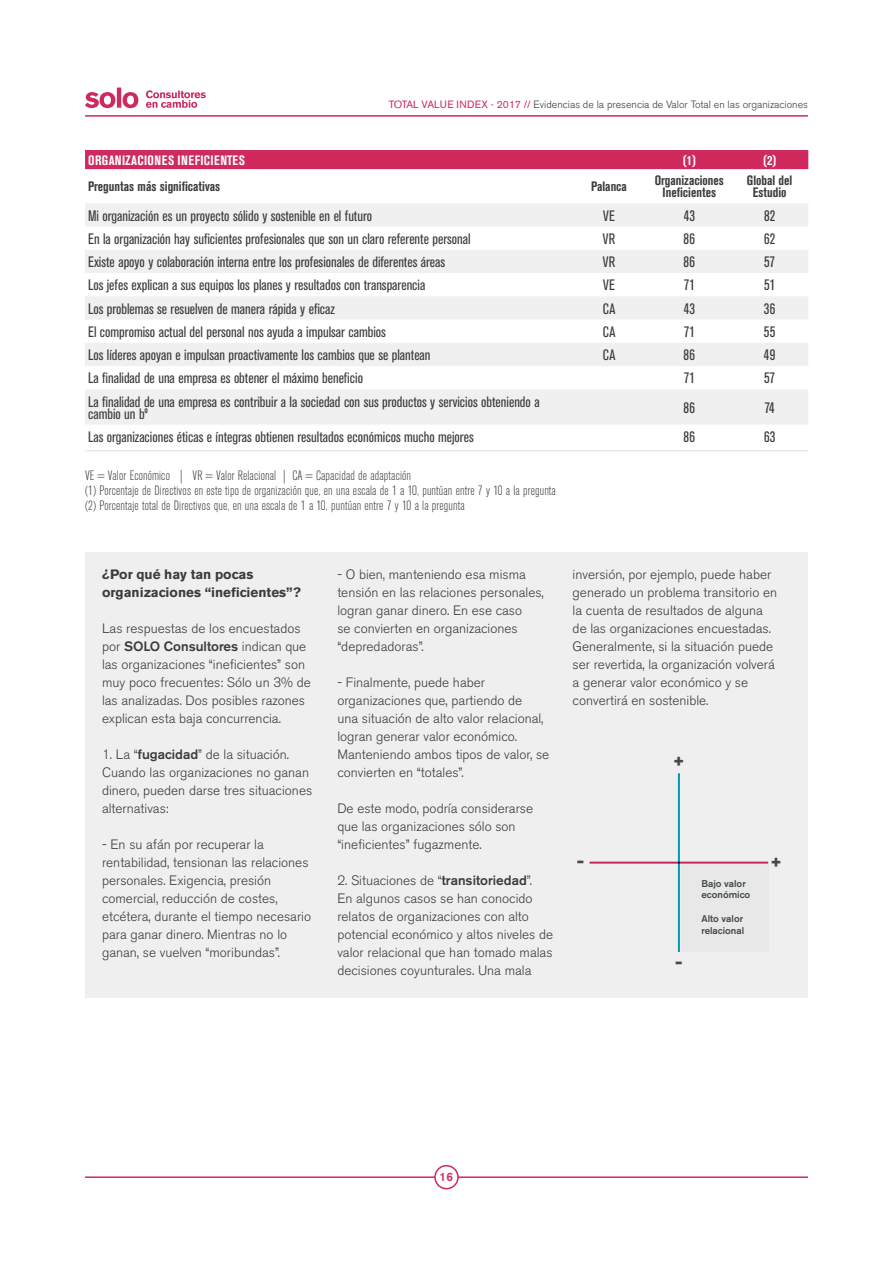
<style>
.page{position:relative;width:893px;height:1263px;background:#fff}
.page>*{position:absolute;margin:0;border:0;box-sizing:border-box;transform-origin:0 0}
.t1{font:800 20.1px "Akzidenz Grotesk BE";color:#414949}
.t2{font:condensed 15px/12px "Akzidenz Grotesk BE";color:#3c3c3b}
.t3{font:300 13.5px/18px "Akzidenz Grotesk BE";color:#3c3c3b}
.t4{font:300 condensed 13.5px/15px "Akzidenz Grotesk BE";letter-spacing:.01em;color:#3c3c3b}
.t5{font:700 condensed 13.5px/12px "Akzidenz Grotesk BE";color:#3c3c3b;text-align:center}
.t6{font:700 13.5px/18px "Akzidenz Grotesk BE";color:#3c3c3b}
.t7{font:700 condensed 13.5px "Akzidenz Grotesk BE";letter-spacing:.035em;color:#fff}
.t8{font:500 12px "Akzidenz Grotesk BE";color:#cf295d}
.t9{font:300 10.5px "Akzidenz Grotesk BE";color:#3c3c3b}
.t10{font:500 9.75px/11.7px "Akzidenz Grotesk BE";color:#414949}
.s1{font-weight:400;color:#cf295d}
.s2{font-weight:500}
</style>
<div class="page">
<hr style="left:85px;top:1176px;width:723px;height:2px;background:#cf295d">
<hr style="left:85px;top:115px;width:723px;height:2px;background:#cf295d">
<svg style="left:85px;top:88px;width:121px;height:20px"></svg>
<div style="left:435px;top:1166px;width:23px;height:23px;background:#fff;border-radius:50%"></div>
<div style="left:434px;top:1165px;width:25px;height:24px;border:2px solid #cf295d;border-radius:50%"></div>
<div style="left:85px;top:150px;width:723px;height:19px;background:#cf295d"></div>
<svg style="left:85px;top:203px;width:723px;height:221px;fill:#f0f0f0"></svg>
<hr style="left:85px;top:450px;width:482px;height:1px;background:#dedede">
<hr style="left:567px;top:450px;width:81px;height:1px;background:#dedede">
<hr style="left:648px;top:450px;width:80px;height:1px;background:#dedede">
<hr style="left:728px;top:450px;width:80px;height:1px;background:#dedede">
<div style="left:85px;top:552px;width:723px;height:445px;background:#f0efef"></div>
<div style="left:681px;top:864px;width:87px;height:88px;background:#e8e8e8"></div>
<hr style="left:678px;top:773px;width:2px;height:179px;background:#00a3b9">
<hr style="left:590px;top:862px;width:178px;height:2px;background:#cf2a5d">
<p class="t9" style="left:389px;top:99px;width:421px"><span class="s1">TOTAL VALUE INDEX - 2017 //</span> Evidencias de la presencia de Valor Total en las organizaciones</p>
<p class="t7" style="left:88px;top:152px;width:158px">ORGANIZACIONES INEFICIENTES</p>
<p class="t7" style="left:683px;top:152px;width:15px">(1)</p>
<p class="t7" style="left:763px;top:152px;width:15px">(2)</p>
<p class="t5" style="left:88px;top:181px;width:134px">Preguntas más significativas</p>
<p class="t5" style="left:591px;top:181px;width:37px">Palanca</p>
<p class="t5" style="left:655px;top:175px;width:71px">Organizaciones<br>Ineficientes</p>
<p class="t5" style="left:747px;top:175px;width:47px">Global del<br>Estudio</p>
<p class="t2" style="left:88px;top:210px;width:286px">Mi organización es un proyecto sólido y sostenible en el futuro</p>
<p class="t2" style="left:603px;top:210px;width:13px">VE</p>
<p class="t2" style="left:684px;top:210px;width:13px">43</p>
<p class="t2" style="left:764px;top:210px;width:13px">82</p>
<p class="t2" style="left:88px;top:233px;width:384px">En la organización hay suficientes profesionales que son un claro referente personal</p>
<p class="t2" style="left:603px;top:233px;width:14px">VR</p>
<p class="t2" style="left:684px;top:233px;width:13px">86</p>
<p class="t2" style="left:764px;top:233px;width:13px">62</p>
<p class="t2" style="left:88px;top:256px;width:359px">Existe apoyo y colaboración interna entre los profesionales de diferentes áreas</p>
<p class="t2" style="left:603px;top:256px;width:14px">VR</p>
<p class="t2" style="left:684px;top:256px;width:13px">86</p>
<p class="t2" style="left:764px;top:256px;width:12px">57</p>
<p class="t2" style="left:88px;top:279px;width:339px">Los jefes explican a sus equipos los planes y resultados con transparencia</p>
<p class="t2" style="left:603px;top:279px;width:13px">VE</p>
<p class="t2" style="left:684px;top:279px;width:13px">71</p>
<p class="t2" style="left:764px;top:279px;width:13px">51</p>
<p class="t2" style="left:88px;top:303px;width:248px">Los problemas se resuelven de manera rápida y eficaz</p>
<p class="t2" style="left:603px;top:303px;width:14px">CA</p>
<p class="t2" style="left:684px;top:303px;width:13px">43</p>
<p class="t2" style="left:764px;top:303px;width:13px">36</p>
<p class="t2" style="left:88px;top:326px;width:299px">El compromiso actual del personal nos ayuda a impulsar cambios</p>
<p class="t2" style="left:603px;top:326px;width:14px">CA</p>
<p class="t2" style="left:684px;top:326px;width:13px">71</p>
<p class="t2" style="left:764px;top:326px;width:13px">55</p>
<p class="t2" style="left:88px;top:349px;width:344px">Los líderes apoyan e impulsan proactivamente los cambios que se plantean</p>
<p class="t2" style="left:603px;top:349px;width:14px">CA</p>
<p class="t2" style="left:684px;top:349px;width:13px">86</p>
<p class="t2" style="left:764px;top:349px;width:13px">49</p>
<p class="t2" style="left:88px;top:372px;width:276px">La finalidad de una empresa es obtener el máximo beneficio</p>
<p class="t2" style="left:684px;top:372px;width:13px">71</p>
<p class="t2" style="left:764px;top:372px;width:12px">57</p>
<p class="t2" style="left:88px;top:396px;width:453px">La finalidad de una empresa es contribuir a la sociedad con sus productos y servicios obteniendo a cambio un bº</p>
<p class="t2" style="left:684px;top:402px;width:13px">86</p>
<p class="t2" style="left:764px;top:402px;width:12px">74</p>
<p class="t2" style="left:88px;top:431px;width:387px">Las organizaciones éticas e íntegras obtienen resultados económicos mucho mejores</p>
<p class="t2" style="left:684px;top:431px;width:13px">86</p>
<p class="t2" style="left:764px;top:431px;width:13px">63</p>
<p class="t4" style="left:85px;top:468px;width:472px">VE = Valor Económico | VR = Valor Relacional | CA = Capacidad de adaptación<br>(1) Porcentaje de Directivos en este tipo de organización que, en una escala de 1 a 10, puntúan entre 7 y 10 a la pregunta (2) Porcentaje total de Directivos que, en una escala de 1 a 10, puntúan entre 7 y 10 a la pregunta</p>
<p class="t6" style="left:102px;top:566px;width:200px">¿Por qué hay tan pocas organizaciones “ineficientes”?</p>
<p class="t3" style="left:102px;top:620px;width:210px">Las respuestas de los encuestados por <span class="s2">SOLO Consultores</span> indican que las organizaciones “ineficientes” son muy poco frecuentes: Sólo un 3% de las analizadas. Dos posibles razones explican esta baja concurrencia.</p>
<p class="t3" style="left:102px;top:746px;width:212px">1. La “<span class="s2">fugacidad</span>” de la situación.<br>Cuando las organizaciones no ganan dinero, pueden darse tres situaciones alternativas:</p>
<p class="t3" style="left:102px;top:836px;width:211px">- En su afán por recuperar la rentabilidad, tensionan las relaciones personales. Exigencia, presión comercial, reducción de costes, etcétera, durante el tiempo necesario para ganar dinero. Mientras no lo ganan, se vuelven “moribundas”.</p>
<p class="t3" style="left:337px;top:566px;width:208px">- O bien, manteniendo esa misma tensión en las relaciones personales, logran ganar dinero. En ese caso<br>se convierten en organizaciones “depredadoras”.</p>
<p class="t3" style="left:337px;top:674px;width:213px">- Finalmente, puede haber organizaciones que, partiendo de<br>una situación de alto valor relacional, logran generar valor económico.<br>Manteniendo ambos tipos de valor, se convierten en “totales”.</p>
<p class="t3" style="left:337px;top:800px;width:197px">De este modo, podría considerarse que las organizaciones sólo son “ineficientes” fugazmente.</p>
<p class="t3" style="left:337px;top:872px;width:217px">2. Situaciones de “<span class="s2">transitoriedad</span>”.<br>En algunos casos se han conocido relatos de organizaciones con alto potencial económico y altos niveles de valor relacional que han tomado malas decisiones coyunturales. Una mala</p>
<p class="t3" style="left:573px;top:566px;width:206px">inversión, por ejemplo, puede haber generado un problema transitorio en la cuenta de resultados de alguna de las organizaciones encuestadas.<br>Generalmente, si la situación puede ser revertida, la organización volverá a generar valor económico y se convertirá en sostenible.</p>
<h1 class="t1" style="left:577px;top:850px;width:8px">-</h1>
<h1 class="t1" style="left:674px;top:749px;width:12px">+</h1>
<h1 class="t1" style="left:675px;top:952px;width:8px">-</h1>
<p class="t10" style="left:701px;top:877px;width:50px">Bajo valor económico</p>
<p class="t10" style="left:701px;top:912px;width:44px">Alto valor relacional</p>
<h1 class="t1" style="left:771px;top:849px;width:12px">+</h1>
<p class="t8" style="left:440px;top:1169px;width:15px">16</p>
</div>
